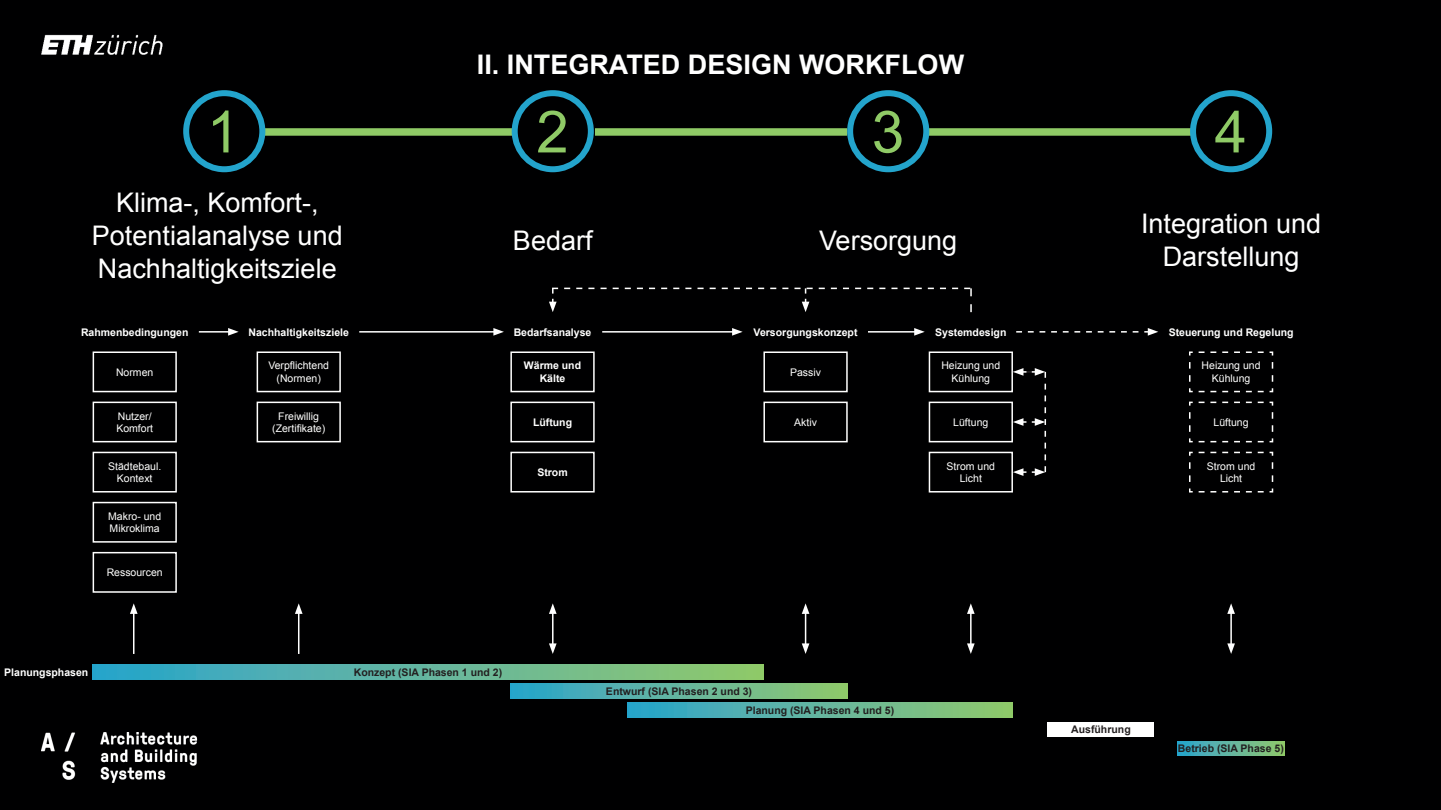
<style>
.page{position:relative;width:1441px;height:810px;background:#fff}
.page>*{position:absolute;margin:0;border:0;box-sizing:border-box;transform-origin:0 0}
.t1{font:58.35px "Arial";color:#8fca66}
.t2{font:27px/33px "Arial";color:#fff;text-align:center}
.t3{font:700 27px "Arial";color:#fff}
.t4{font:10.5px/12.6px "Arial";color:#fff;text-align:center}
.t5{font:700 10.5px/12.6px "Arial";color:#fff;text-align:center}
.t6{font:700 10.5px "Arial";color:#231f20}
</style>
<div class="page">
<div style="left:0;top:0;width:1440px;height:810px;background:#000001"></div>
<img style="left:41px;top:34px;width:122px;height:21px">
<img style="left:42px;top:733px;width:156px;height:50px">
<div style="left:262px;top:128px;width:252px;height:8px;background:#8fca66"></div>
<div style="left:595px;top:128px;width:252px;height:8px;background:#8fca66"></div>
<div style="left:924px;top:128px;width:270px;height:8px;background:#8fca66"></div>
<div style="left:183px;top:90px;width:82px;height:82px;border:6px solid #23a4cc;border-radius:50%"></div>
<div style="left:511px;top:90px;width:82px;height:82px;border:6px solid #23a4cc;border-radius:50%"></div>
<div style="left:847px;top:90px;width:82px;height:82px;border:6px solid #23a4cc;border-radius:50%"></div>
<div style="left:1189px;top:90px;width:82px;height:82px;border:6px solid #23a4cc;border-radius:50%"></div>
<div style="left:93px;top:402px;width:84px;height:40px;border:2px solid #fff"></div>
<div style="left:93px;top:452px;width:84px;height:41px;border:2px solid #fff"></div>
<div style="left:93px;top:502px;width:84px;height:41px;border:2px solid #fff"></div>
<div style="left:93px;top:552px;width:84px;height:41px;border:2px solid #fff"></div>
<div style="left:93px;top:351px;width:84px;height:41px;border:2px solid #fff"></div>
<div style="left:256px;top:351px;width:85px;height:41px;border:2px solid #fff"></div>
<div style="left:256px;top:402px;width:85px;height:40px;border:2px solid #fff"></div>
<div style="left:510px;top:351px;width:84px;height:41px;border:2px solid #fff"></div>
<div style="left:510px;top:402px;width:84px;height:40px;border:2px solid #fff"></div>
<div style="left:510px;top:452px;width:84px;height:41px;border:2px solid #fff"></div>
<div style="left:928px;top:351px;width:84px;height:41px;border:2px solid #fff"></div>
<div style="left:928px;top:402px;width:84px;height:40px;border:2px solid #fff"></div>
<div style="left:928px;top:452px;width:84px;height:41px;border:2px solid #fff"></div>
<svg style="left:1189px;top:351px;width:84px;height:42px"></svg>
<svg style="left:1189px;top:401px;width:84px;height:42px"></svg>
<svg style="left:1189px;top:451px;width:84px;height:42px"></svg>
<div style="left:763px;top:351px;width:84px;height:41px;border:2px solid #fff"></div>
<div style="left:763px;top:402px;width:84px;height:40px;border:2px solid #fff"></div>
<hr style="left:359px;top:331px;width:136px;height:2px;background:#fff">
<svg style="left:493px;top:328px;width:11px;height:8px"></svg>
<hr style="left:199px;top:331px;width:31px;height:2px;background:#fff">
<svg style="left:228px;top:328px;width:10px;height:8px"></svg>
<hr style="left:602px;top:331px;width:132px;height:2px;background:#fff">
<svg style="left:732px;top:328px;width:10px;height:8px"></svg>
<hr style="left:867px;top:331px;width:49px;height:2px;background:#fff">
<svg style="left:914px;top:328px;width:10px;height:8px"></svg>
<svg style="left:1016px;top:328px;width:142px;height:8px"></svg>
<svg style="left:93px;top:665px;width:670px;height:14px;background:#60b69d"></svg>
<svg style="left:510px;top:684px;width:337px;height:15px;background:#60b59d"></svg>
<svg style="left:627px;top:703px;width:385px;height:15px;background:#60b59d"></svg>
<svg style="left:1177px;top:741px;width:106px;height:15px;background:#5fb59e"></svg>
<div style="left:1047px;top:722px;width:106px;height:15px;background:#fff"></div>
<hr style="left:133px;top:612px;width:1px;height:42px;background:#fff">
<svg style="left:130px;top:603px;width:7px;height:11px"></svg>
<hr style="left:298px;top:612px;width:1px;height:42px;background:#fff">
<svg style="left:295px;top:603px;width:7px;height:11px"></svg>
<hr style="left:552px;top:612px;width:1px;height:34px;background:#fff">
<svg style="left:549px;top:643px;width:7px;height:11px"></svg>
<svg style="left:549px;top:603px;width:7px;height:11px"></svg>
<hr style="left:804px;top:612px;width:2px;height:34px;background:#fff">
<svg style="left:801px;top:643px;width:8px;height:11px"></svg>
<svg style="left:801px;top:603px;width:8px;height:11px"></svg>
<hr style="left:969px;top:612px;width:2px;height:34px;background:#fff">
<svg style="left:967px;top:643px;width:7px;height:11px"></svg>
<svg style="left:967px;top:603px;width:7px;height:11px"></svg>
<hr style="left:1230px;top:612px;width:1px;height:34px;background:#fff">
<svg style="left:1227px;top:643px;width:7px;height:11px"></svg>
<svg style="left:1227px;top:603px;width:7px;height:11px"></svg>
<svg style="left:1012px;top:368px;width:33px;height:108px"></svg>
<svg style="left:549px;top:288px;width:422px;height:24px"></svg>
<p class="t3" style="left:477px;top:46px;width:489px">II. INTEGRATED DESIGN WORKFLOW</p>
<p class="t1" style="left:207px;top:94px;width:34px">1</p>
<p class="t1" style="left:536px;top:94px;width:34px">2</p>
<p class="t1" style="left:871px;top:94px;width:34px">3</p>
<p class="t1" style="left:1214px;top:94px;width:34px">4</p>
<p class="t2" style="left:92px;top:186px;width:252px">Klima-, Komfort-,<br>Potentialanalyse und</p>
<p class="t2" style="left:98px;top:252px;width:240px">Nachhaltigkeitsziele</p>
<p class="t2" style="left:513px;top:224px;width:81px">Bedarf</p>
<p class="t2" style="left:819px;top:224px;width:140px">Versorgung</p>
<p class="t2" style="left:1140px;top:208px;width:182px">Integration und</p>
<p class="t2" style="left:1162px;top:241px;width:138px">Darstellung</p>
<p class="t5" style="left:81px;top:326px;width:109px">Rahmenbedingungen</p>
<p class="t5" style="left:248px;top:326px;width:102px">Nachhaltigkeitsziele</p>
<p class="t5" style="left:513px;top:326px;width:79px">Bedarfsanalyse</p>
<p class="t5" style="left:753px;top:326px;width:105px">Versorgungskonzept</p>
<p class="t5" style="left:935px;top:326px;width:73px">Systemdesign</p>
<p class="t5" style="left:1168px;top:326px;width:126px">Steuerung und Regelung</p>
<p class="t4" style="left:116px;top:366px;width:39px">Normen</p>
<p class="t4" style="left:268px;top:360px;width:62px">Verpflichtend (Normen)</p>
<p class="t4" style="left:278px;top:410px;width:42px">Freiwillig</p>
<p class="t4" style="left:272px;top:422px;width:55px">(Zertifikate)</p>
<p class="t4" style="left:118px;top:410px;width:35px">Nutzer/</p>
<p class="t4" style="left:116px;top:422px;width:38px">Komfort</p>
<p class="t4" style="left:108px;top:460px;width:55px">Städtebaul.<br>Kontext</p>
<p class="t4" style="left:108px;top:510px;width:55px;text-align:left">Makro- und<br>Mikroklima</p>
<p class="t4" style="left:107px;top:566px;width:58px">Ressourcen</p>
<p class="t5" style="left:524px;top:360px;width:59px">Wärme und<br>Kälte</p>
<p class="t5" style="left:533px;top:416px;width:41px">Lüftung</p>
<p class="t5" style="left:537px;top:466px;width:32px">Strom</p>
<p class="t4" style="left:790px;top:366px;width:32px">Passiv</p>
<p class="t4" style="left:794px;top:416px;width:24px">Aktiv</p>
<p class="t5" style="left:4px;top:666px;width:86px">Planungsphasen</p>
<p class="t6" style="left:354px;top:665px;width:150px">Konzept (SIA Phasen 1 und 2)</p>
<p class="t6" style="left:606px;top:684px;width:148px">Entwurf (SIA Phasen 2 und 3)</p>
<p class="t6" style="left:745px;top:704px;width:150px">Planung (SIA Phasen 4 und 5)</p>
<p class="t4" style="left:941px;top:360px;width:60px">Heizung und<br>Kühlung</p>
<p class="t4" style="left:953px;top:416px;width:37px">Lüftung</p>
<p class="t4" style="left:946px;top:460px;width:50px">Strom und<br>Licht</p>
<p class="t4" style="left:1201px;top:360px;width:60px">Heizung und<br>Kühlung</p>
<p class="t4" style="left:1213px;top:416px;width:37px">Lüftung</p>
<p class="t4" style="left:1206px;top:460px;width:50px">Strom und<br>Licht</p>
<p class="t6" style="left:1070px;top:723px;width:61px">Ausführung</p>
<p class="t6" style="left:1177px;top:742px;width:107px">Betrieb (SIA Phase 5)</p>
</div>
